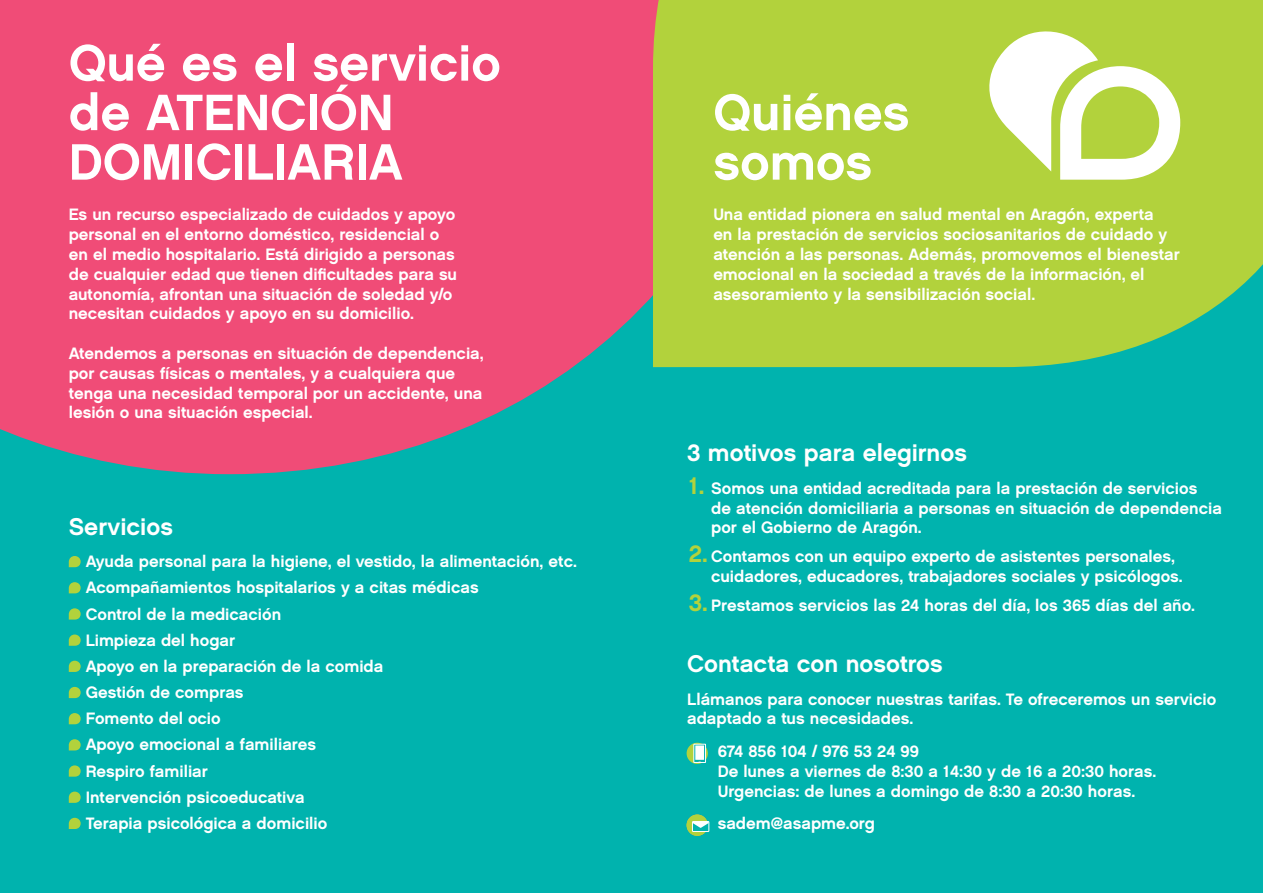
<style>
.page{position:relative;width:1263px;height:893px;background:#fff}
.page>*{position:absolute;margin:0;border:0;box-sizing:border-box;transform-origin:0 0}
.t1{font:51px/49.5px "Chalet New York Nineteen Sixty";color:#fff}
.t2{font:24px "Chalet New York Nineteen Sixty";color:#fff}
.t3{font:16.5px/19.8px "Chalet New York Nineteen Sixty";color:#fff}
.s1{font-size:24px;color:#b2d23c}
</style>
<div class="page">
<div style="left:0;top:180px;width:1263px;height:713px;background:#00b3ae"></div>
<svg style="left:69px;top:556px;width:12px;height:11px"></svg>
<svg style="left:69px;top:582px;width:12px;height:11px"></svg>
<svg style="left:69px;top:608px;width:12px;height:12px"></svg>
<svg style="left:69px;top:634px;width:12px;height:12px"></svg>
<svg style="left:69px;top:661px;width:12px;height:11px"></svg>
<svg style="left:69px;top:687px;width:12px;height:11px"></svg>
<svg style="left:69px;top:713px;width:12px;height:11px"></svg>
<svg style="left:69px;top:739px;width:12px;height:11px"></svg>
<svg style="left:69px;top:765px;width:12px;height:12px"></svg>
<svg style="left:69px;top:792px;width:12px;height:11px"></svg>
<svg style="left:69px;top:818px;width:12px;height:11px"></svg>
<svg style="left:0;top:0;width:801px;height:474px;background:#d1597e"></svg>
<div style="left:653px;top:0;width:610px;height:367px;background:#b2d23c"></div>
<svg style="left:983px;top:25px;width:197px;height:155px"></svg>
<svg style="left:687px;top:743px;width:21px;height:21px"></svg>
<div style="left:694px;top:744px;width:11px;height:18px;background:#00b3ae"></div>
<div style="left:694px;top:744px;width:12px;height:19px;border:1px solid #fff"></div>
<div style="left:695px;top:745px;width:9px;height:15px;background:#fff"></div>
<div style="left:687px;top:814px;width:21px;height:22px;background:#b2d23c;border-radius:50%"></div>
<div style="left:692px;top:821px;width:17px;height:10px;background:#00b3ae"></div>
<div style="left:692px;top:821px;width:17px;height:11px;border:1px solid #fff"></div>
<svg style="left:692px;top:821px;width:17px;height:7px"></svg>
<p class="t1" style="left:69px;top:37px;width:434px">Qué es el servicio</p>
<p class="t1" style="left:69px;top:87px;width:336px">de ATENCIÓN<br>DOMICILIARIA</p>
<p class="t3" style="left:69px;top:204px;width:390px">Es un recurso especializado de cuidados y apoyo personal en el entorno doméstico, residencial o en el medio hospitalario. Está dirigido a personas de cualquier edad que tienen dificultades para su autonomía, afrontan una situación de soledad y/o necesitan cuidados y apoyo en su domicilio.</p>
<p class="t3" style="left:69px;top:343px;width:416px">Atendemos a personas en situación de dependencia, por causas físicas o mentales, y a cualquiera que tenga una necesidad temporal por un accidente, una lesión o una situación especial.</p>
<p class="t2" style="left:69px;top:511px;width:106px">Servicios</p>
<p class="t3" style="left:86px;top:551px;width:493px">Ayuda personal para la higiene, el vestido, la alimentación, etc.</p>
<p class="t3" style="left:86px;top:577px;width:395px">Acompañamientos hospitalarios y a citas médicas</p>
<p class="t3" style="left:86px;top:604px;width:197px">Control de la medicación</p>
<p class="t3" style="left:86px;top:630px;width:151px">Limpieza del hogar</p>
<p class="t3" style="left:86px;top:656px;width:299px">Apoyo en la preparación de la comida</p>
<p class="t3" style="left:86px;top:682px;width:159px">Gestión de compras</p>
<p class="t3" style="left:86px;top:708px;width:137px">Fomento del ocio</p>
<p class="t3" style="left:86px;top:735px;width:232px">Apoyo emocional a familiares</p>
<p class="t3" style="left:86px;top:761px;width:124px">Respiro familiar</p>
<p class="t3" style="left:86px;top:787px;width:220px">Intervención psicoeducativa</p>
<p class="t3" style="left:86px;top:813px;width:243px">Terapia psicológica a domicilio</p>
<p class="t1" style="left:713px;top:87px;width:198px">Quiénes somos</p>
<p class="t3" style="left:713px;top:204px;width:468px">Una entidad pionera en salud mental en Aragón, experta<br>en la prestación de servicios sociosanitarios de cuidado y atención a las personas. Además, promovemos el bienestar emocional en la sociedad a través de la información, el asesoramiento y la sensibilización social.</p>
<p class="t2" style="left:687px;top:438px;width:281px">3 motivos para elegirnos</p>
<p class="t3" style="left:711px;top:478px;width:512px;text-indent:-22px"><span class="s1">1.</span> Somos una entidad acreditada para la prestación de servicios<br>de atención domiciliaria a personas en situación de dependencia por el Gobierno de Aragón.</p>
<p class="t3" style="left:711px;top:546px;width:473px;text-indent:-22px"><span class="s1">2.</span> Contamos con un equipo experto de asistentes personales, cuidadores, educadores, trabajadores sociales y psicólogos.</p>
<p class="t3" style="left:689px;top:595px;width:508px"><span class="s1">3.</span> Prestamos servicios las 24 horas del día, los 365 días del año.</p>
<p class="t2" style="left:687px;top:649px;width:257px">Contacta con nosotros</p>
<p class="t3" style="left:687px;top:689px;width:531px">Llámanos para conocer nuestras tarifas. Te ofreceremos un servicio adaptado a tus necesidades.</p>
<p class="t3" style="left:718px;top:741px;width:440px">674 856 104 / 976 53 24 99<br>De lunes a viernes de 8:30 a 14:30 y de 16 a 20:30 horas.<br>Urgencias: de lunes a domingo de 8:30 a 20:30 horas.</p>
<p class="t3" style="left:718px;top:813px;width:159px">sadem@asapme.org</p>
</div>
